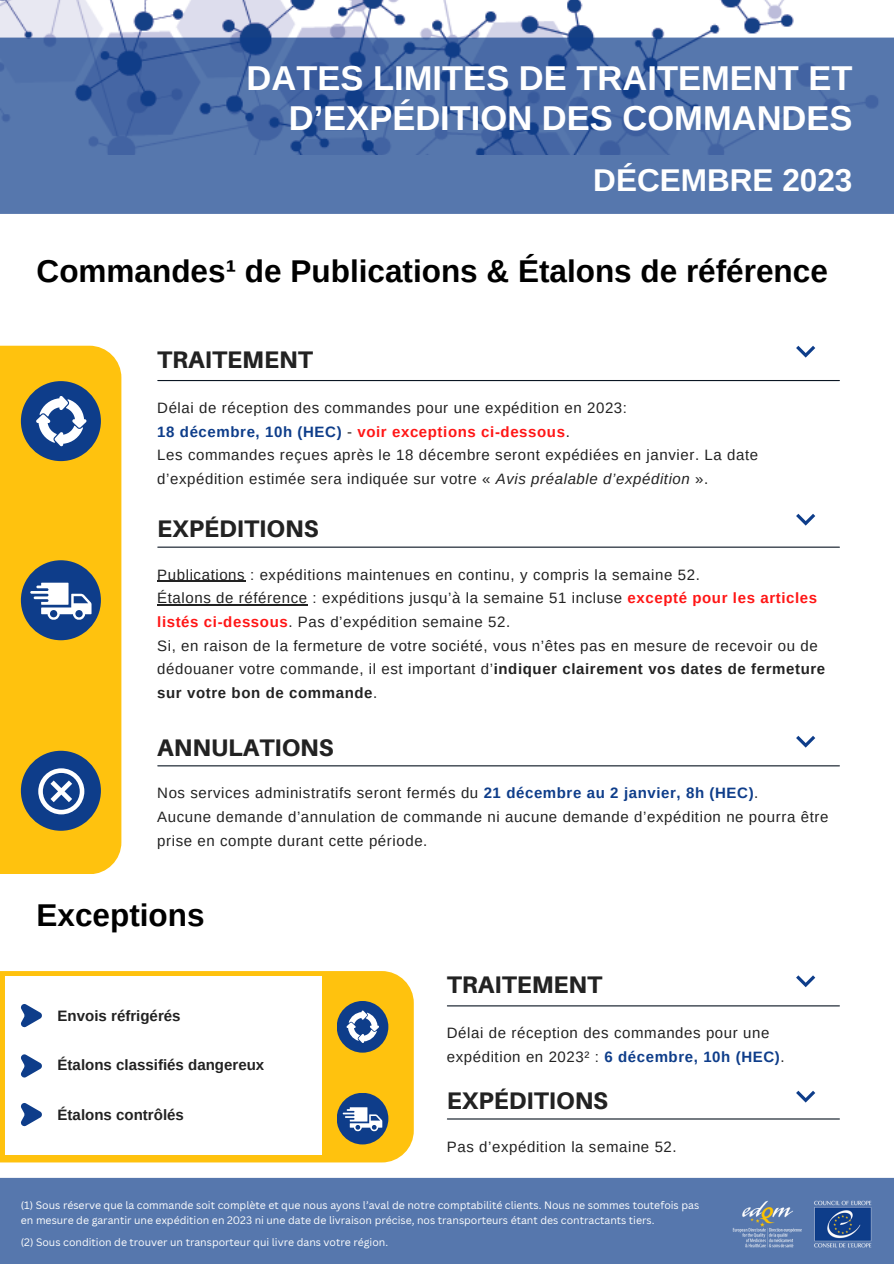
<style>
.page{position:relative;width:894px;height:1264px;background:#fff}
.page>*{position:absolute;margin:0;border:0;box-sizing:border-box;transform-origin:0 0}
.t1{font:700 34.5px/40.5px "Arimo";color:#fff;text-align:right}
.t2{font:700 31.5px "Arimo";color:#000}
.t3{font:700 31.5px "Arimo";color:#fff}
.t4{font:800 24px "Aileron";color:#222}
.t5{font:15px/23.7px "Arimo";letter-spacing:.04em;color:#222}
.t6{font:700 15px "Arimo";color:#222}
.t7{font:700 15px "Arimo";letter-spacing:.04em;color:#ff1616}
.t8{font:10.5px/14.5px "Canva Sans";color:#fff}
.s1{color:#0e3d8a}
.s2{font-weight:400;color:#222}
.s3{font-style:italic}
.s4{font-weight:700;color:#ff1616}
.s5{font-weight:700}
.s6{font-weight:700;color:#0e3d8a}
</style>
<div class="page">
<div style="left:0;top:346px;width:121px;height:528px;background:#ffc20e"></div>
<img style="left:0;top:0;width:893px;height:38px">
<svg style="left:0;top:38px;width:893px;height:176px;background:#4e70a9"></svg>
<hr style="left:158px;top:380px;width:681px;height:1px;background:#0b1623">
<hr style="left:158px;top:546px;width:681px;height:1px;background:#0b1623">
<svg style="left:796px;top:346px;width:19px;height:11px"></svg>
<svg style="left:796px;top:514px;width:19px;height:11px"></svg>
<div style="left:0;top:971px;width:413px;height:191px;background:#ffc20e"></div>
<hr style="left:158px;top:765px;width:681px;height:1px;background:#0b1623">
<hr style="left:447px;top:1005px;width:392px;height:1px;background:#0b1623">
<hr style="left:447px;top:1118px;width:392px;height:1px;background:#0b1623">
<svg style="left:796px;top:735px;width:19px;height:12px"></svg>
<svg style="left:796px;top:1090px;width:19px;height:12px"></svg>
<div style="left:21px;top:750px;width:80px;height:80px;background:#0e3d8a;border-radius:50%"></div>
<svg style="left:38px;top:768px;width:46px;height:46px"></svg>
<div style="left:21px;top:560px;width:80px;height:80px;background:#0e3d8a;border-radius:50%"></div>
<svg style="left:30px;top:582px;width:61px;height:37px"></svg>
<div style="left:21px;top:381px;width:80px;height:80px;background:#0e3d8a;border-radius:50%"></div>
<svg style="left:36px;top:396px;width:50px;height:50px"></svg>
<div style="left:0;top:1177px;width:893px;height:86px;background:#5677ad"></div>
<img style="left:721px;top:1177px;width:172px;height:71px">
<svg style="left:796px;top:975px;width:19px;height:12px"></svg>
<div style="left:336px;top:1000px;width:52px;height:52px;background:#0e3d8a;border-radius:50%"></div>
<svg style="left:346px;top:1010px;width:33px;height:32px"></svg>
<div style="left:336px;top:1092px;width:52px;height:52px;background:#0e3d8a;border-radius:50%"></div>
<svg style="left:342px;top:1107px;width:40px;height:24px"></svg>
<div style="left:5px;top:976px;width:317px;height:179px;background:#fff"></div>
<svg style="left:21px;top:1004px;width:21px;height:23px"></svg>
<hr style="left:157px;top:581px;width:88px;height:1px;background:#222">
<hr style="left:157px;top:604px;width:150px;height:1px;background:#222">
<svg style="left:21px;top:1054px;width:21px;height:23px"></svg>
<svg style="left:21px;top:1103px;width:21px;height:23px"></svg>
<p class="t1" style="left:246px;top:57px;width:607px">DATES LIMITES DE TRAITEMENT ET<br>D’EXPÉDITION DES COMMANDES</p>
<p class="t3" style="left:593px;top:162px;width:260px">DÉCEMBRE 2023</p>
<p class="t2" style="left:37px;top:254px;width:792px">Commandes¹ de Publications &amp; Étalons de référence</p>
<p class="t4" style="left:157px;top:345px;width:157px">TRAITEMENT</p>
<p class="t5" style="left:157px;top:396px;width:471px">Délai de réception des commandes pour une expédition en 2023:</p>
<p class="t7" style="left:157px;top:423px;width:414px"><span class="s1">18 décembre, 10h (HEC)</span> <span class="s2">-</span> voir exceptions ci-dessous<span class="s2">.</span></p>
<p class="t5" style="left:157px;top:443px;width:602px">Les commandes reçues après le 18 décembre seront expédiées en janvier. La date d’expédition estimée sera indiquée sur votre « <span class="s3">Avis préalable d’expédition</span> ».</p>
<p class="t4" style="left:157px;top:514px;width:163px">EXPÉDITIONS</p>
<p class="t5" style="left:157px;top:562px;width:544px">Publications : expéditions maintenues en continu, y compris la semaine 52.</p>
<p class="t5" style="left:157px;top:586px;width:661px">Étalons de référence : expéditions jusqu’à la semaine 51 incluse <span class="s4">excepté pour les articles listés ci-dessous</span>. Pas d’expédition semaine 52.</p>
<p class="t5" style="left:157px;top:633px;width:669px">Si, en raison de la fermeture de votre société, vous n’êtes pas en mesure de recevoir ou de dédouaner votre commande, il est important d’<span class="s5">indiquer clairement vos dates de fermeture sur votre bon de commande</span>.</p>
<p class="t4" style="left:157px;top:733px;width:178px">ANNULATIONS</p>
<p class="t5" style="left:157px;top:781px;width:602px">Nos services administratifs seront fermés du <span class="s6">21 décembre au 2 janvier, 8h (HEC)</span>.</p>
<p class="t5" style="left:157px;top:805px;width:672px">Aucune demande d’annulation de commande ni aucune demande d’expédition ne pourra être prise en compte durant cette période.</p>
<p class="t2" style="left:37px;top:897px;width:169px">Exceptions</p>
<p class="t6" style="left:58px;top:1007px;width:124px">Envois réfrigérés</p>
<p class="t6" style="left:58px;top:1056px;width:208px">Étalons classifiés dangereux</p>
<p class="t6" style="left:58px;top:1106px;width:128px">Étalons contrôlés</p>
<p class="t4" style="left:446px;top:970px;width:157px">TRAITEMENT</p>
<p class="t5" style="left:446px;top:1021px;width:339px">Délai de réception des commandes pour une expédition en 2023² : <span class="s6">6 décembre, 10h (HEC)</span>.</p>
<p class="t4" style="left:446px;top:1085px;width:163px">EXPÉDITIONS</p>
<p class="t5" style="left:446px;top:1134px;width:231px">Pas d’expédition la semaine 52.</p>
<p class="t8" style="left:21px;top:1197px;width:679px">(1) Sous réserve que la commande soit complète et que nous ayons l’aval de notre comptabilité clients. Nous ne sommes toutefois pas en mesure de garantir une expédition en 2023 ni une date de livraison précise, nos transporteurs étant des contractants tiers.</p>
<p class="t8" style="left:21px;top:1234px;width:369px">(2) Sous condition de trouver un transporteur qui livre dans votre région.</p>
</div>
